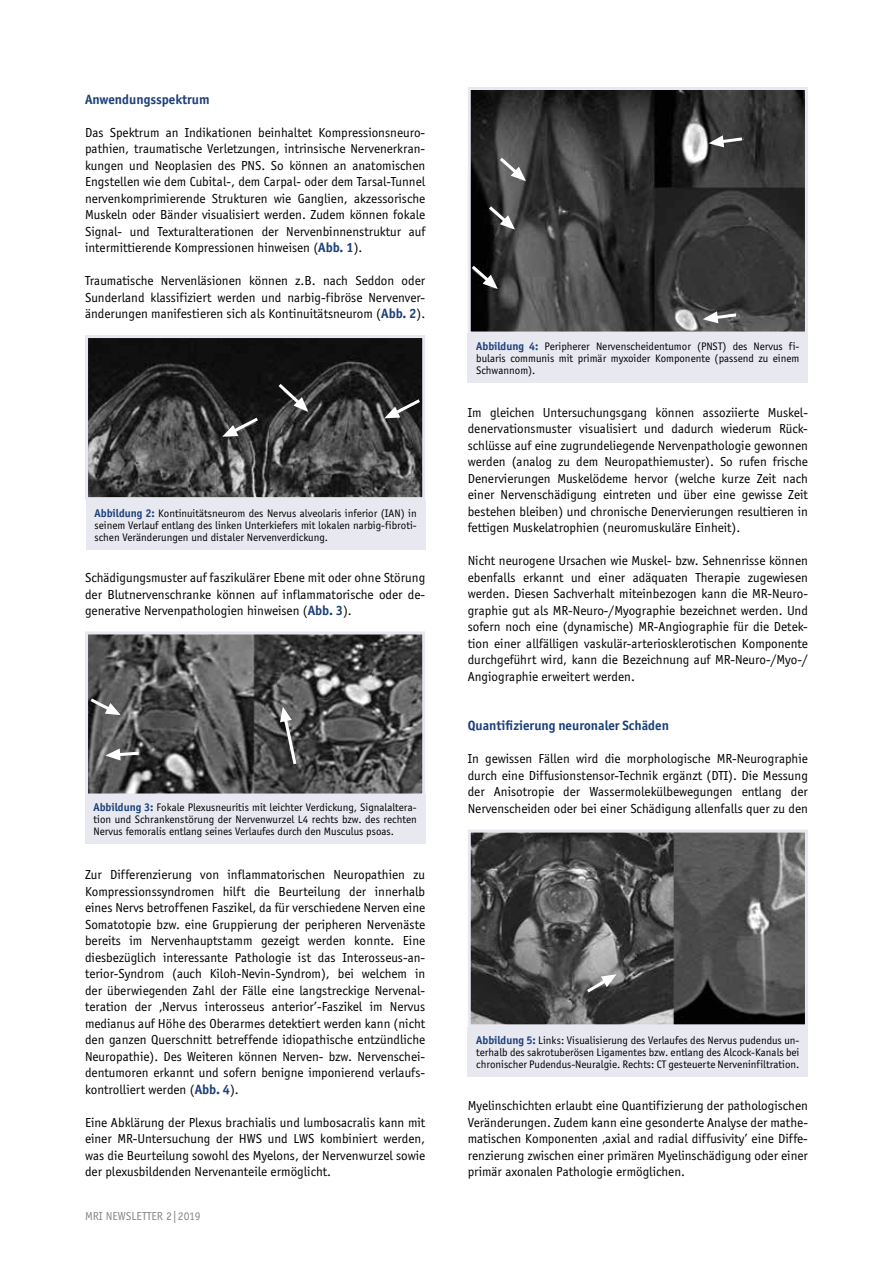
<style>
.page{position:relative;width:893px;height:1263px;background:#fff}
.page>*{position:absolute;margin:0;border:0;box-sizing:border-box;transform-origin:0 0}
.t1{font:13.5px/16.5px "Officina Sans EFOP";color:#000;text-align:justify}
.t2{font:700 13.5px "Officina Sans ITC Std";color:#1c4078}
.t3{font:12px "Officina Sans EFOP";color:#878787}
.t4{font:11.25px/12px "Officina Sans EFOP";color:#000;text-align:justify}
.s1{font-family:"Officina Sans ITC Std";font-weight:700;color:#1c4078}
</style>
<div class="page">
<div style="left:86px;top:500px;width:339px;height:49px;background:#e8e8f1"></div>
<img style="left:89px;top:339px;width:332px;height:157px">
<div style="left:85px;top:335px;width:340px;height:165px;border:3px solid #e8e8f1"></div>
<svg style="left:222px;top:415px;width:39px;height:22px"></svg>
<svg style="left:275px;top:381px;width:33px;height:31px"></svg>
<svg style="left:384px;top:397px;width:39px;height:22px"></svg>
<div style="left:85px;top:795px;width:340px;height:49px;background:#e8e8f1"></div>
<img style="left:89px;top:635px;width:332px;height:157px">
<div style="left:85px;top:631px;width:340px;height:165px;border:3px solid #e8e8f1"></div>
<svg style="left:280px;top:707px;width:19px;height:60px"></svg>
<svg style="left:105px;top:748px;width:37px;height:12px"></svg>
<svg style="left:87px;top:696px;width:34px;height:19px"></svg>
<div style="left:468px;top:1027px;width:340px;height:50px;background:#e8e8f1"></div>
<img style="left:472px;top:834px;width:332px;height:189px">
<div style="left:468px;top:830px;width:340px;height:197px;border:3px solid #e8e8f1"></div>
<svg style="left:584px;top:974px;width:33px;height:21px"></svg>
<div style="left:468px;top:333px;width:340px;height:49px;background:#e8e8f1"></div>
<img style="left:472px;top:91px;width:332px;height:239px">
<div style="left:468px;top:87px;width:340px;height:247px;border:3px solid #e8e8f1"></div>
<svg style="left:486px;top:203px;width:29px;height:27px"></svg>
<svg style="left:497px;top:155px;width:29px;height:26px"></svg>
<svg style="left:469px;top:263px;width:29px;height:26px"></svg>
<svg style="left:709px;top:135px;width:36px;height:12px"></svg>
<svg style="left:703px;top:311px;width:36px;height:12px"></svg>
<p class="t2" style="left:85px;top:91px;width:126px">Anwendungsspektrum</p>
<p class="t1" style="left:85px;top:124px;width:342px">Das Spektrum an Indikationen beinhaltet Kompressionsneuro&shy;pathien, traumatische Verletzungen, intrinsische Nervenerkran&shy;kungen und Neoplasien des PNS. So können an anatomischen Engstellen wie dem Cubital-, dem Carpal- oder dem Tarsal-Tunnel nervenkomprimierende Strukturen wie Ganglien, akzessorische Muskeln oder Bänder visualisiert werden. Zudem können fokale Signal- und Texturalterationen der Nervenbinnenstruktur auf intermittierende Kompressionen hinweisen (<span class="s1">Abb. 1</span>).</p>
<p class="t1" style="left:85px;top:272px;width:342px">Traumatische Nervenläsionen können z.B. nach Seddon oder Sunderland klassifiziert werden und narbig-fibröse Nervenver&shy;änderungen manifestieren sich als Kontinuitätsneurom (<span class="s1">Abb. 2</span>).</p>
<p class="t4" style="left:95px;top:507px;width:324px"><span class="s1">Abbildung 2:</span> Kontinuitätsneurom des Nervus alveolaris inferior (IAN) in seinem Verlauf entlang des linken Unterkiefers mit lokalen narbig-fibroti&shy;schen Veränderungen und distaler Nervenverdickung.</p>
<p class="t1" style="left:85px;top:569px;width:342px">Schädigungsmuster auf faszikulärer Ebene mit oder ohne Störung der Blutnervenschranke können auf inflammatorische oder de&shy;generative Nervenpathologien hinweisen (<span class="s1">Abb. 3</span>).</p>
<p class="t4" style="left:94px;top:802px;width:325px"><span class="s1">Abbildung 3:</span> Fokale Plexusneuritis mit leichter Verdickung, Signalaltera&shy;tion und Schrankenstörung der Nervenwurzel L4 rechts bzw. des rechten Nervus femoralis entlang seines Verlaufes durch den Musculus psoas.</p>
<p class="t1" style="left:85px;top:866px;width:342px">Zur Differenzierung von inflammatorischen Neuropathien zu Kompressionssyndromen hilft die Beurteilung der innerhalb eines Nervs betroffenen Faszikel, da für verschiedene Nerven eine Somatotopie bzw. eine Gruppierung der peripheren Nervenäste bereits im Nervenhauptstamm gezeigt werden konnte. Eine diesbezüglich interessante Pathologie ist das Interosseus-an&shy;terior-Syndrom (auch Kiloh-Nevin-Syndrom), bei welchem in der überwiegenden Zahl der Fälle eine langstreckige Nervenal&shy;teration der ‚Nervus interosseus anterior’-Faszikel im Nervus medianus auf Höhe des Oberarmes detektiert werden kann (nicht den ganzen Querschnitt betreffende idiopathische entzündliche Neuropathie). Des Weiteren können Nerven- bzw. Nervenschei&shy;dentumoren erkannt und sofern benigne imponierend verlaufs&shy;kontrolliert werden (<span class="s1">Abb. 4</span>).</p>
<p class="t1" style="left:85px;top:1114px;width:342px">Eine Abklärung der Plexus brachialis und lumbosacralis kann mit einer MR-Untersuchung der HWS und LWS kombiniert werden, was die Beurteilung sowohl des Myelons, der Nervenwurzel sowie der plexusbildenden Nervenanteile ermöglicht.</p>
<p class="t3" style="left:85px;top:1210px;width:117px">MRI NEWSLETTER 2|2019</p>
<p class="t4" style="left:476px;top:340px;width:325px"><span class="s1">Abbildung 4:</span> Peripherer Nervenscheidentumor (PNST) des Nervus fi&shy;bularis communis mit primär myxoider Komponente (passend zu einem Schwannom).</p>
<p class="t1" style="left:468px;top:404px;width:342px">Im gleichen Untersuchungsgang können assoziierte Muskel&shy;denervationsmuster visualisiert und dadurch wiederum Rück&shy;schlüsse auf eine zugrundeliegende Nervenpathologie gewonnen werden (analog zu dem Neuropathiemuster). So rufen frische Denervierungen Muskelödeme hervor (welche kurze Zeit nach einer Nervenschädigung eintreten und über eine gewisse Zeit bestehen bleiben) und chronische Denervierungen resultieren in fettigen Muskelatrophien (neuromuskuläre Einheit).</p>
<p class="t1" style="left:468px;top:553px;width:342px">Nicht neurogene Ursachen wie Muskel- bzw. Sehnenrisse können ebenfalls erkannt und einer adäquaten Therapie zugewiesen werden. Diesen Sachverhalt miteinbezogen kann die MR-Neuro&shy;graphie gut als MR-Neuro-/Myographie bezeichnet werden. Und sofern noch eine (dynamische) MR-Angiographie für die Detek&shy;tion einer allfälligen vaskulär-arteriosklerotischen Komponente durchgeführt wird, kann die Bezeichnung auf MR-Neuro-/Myo-/ Angiographie erweitert werden.</p>
<p class="t2" style="left:468px;top:717px;width:203px">Quantifizierung neuronaler Schäden</p>
<p class="t1" style="left:468px;top:751px;width:342px">In gewissen Fällen wird die morphologische MR-Neurographie durch eine Diffusionstensor-Technik ergänzt (DTI). Die Messung der Anisotropie der Wassermolekülbewegungen entlang der Nervenscheiden oder bei einer Schädigung allenfalls quer zu den</p>
<p class="t4" style="left:476px;top:1034px;width:325px"><span class="s1">Abbildung 5:</span> Links: Visualisierung des Verlaufes des Nervus pudendus un&shy;terhalb des sakrotuberösen Ligamentes bzw. entlang des Alcock-Kanals bei chronischer Pudendus-Neuralgie. Rechts: CT gesteuerte Nerveninfiltration.</p>
<p class="t1" style="left:468px;top:1097px;width:342px">Myelinschichten erlaubt eine Quantifizierung der pathologischen Veränderungen. Zudem kann eine gesonderte Analyse der mathe&shy;matischen Komponenten ‚axial and radial diffusivity’ eine Diffe&shy;renzierung zwischen einer primären Myelinschädigung oder einer primär axonalen Pathologie ermöglichen.</p>
</div>
